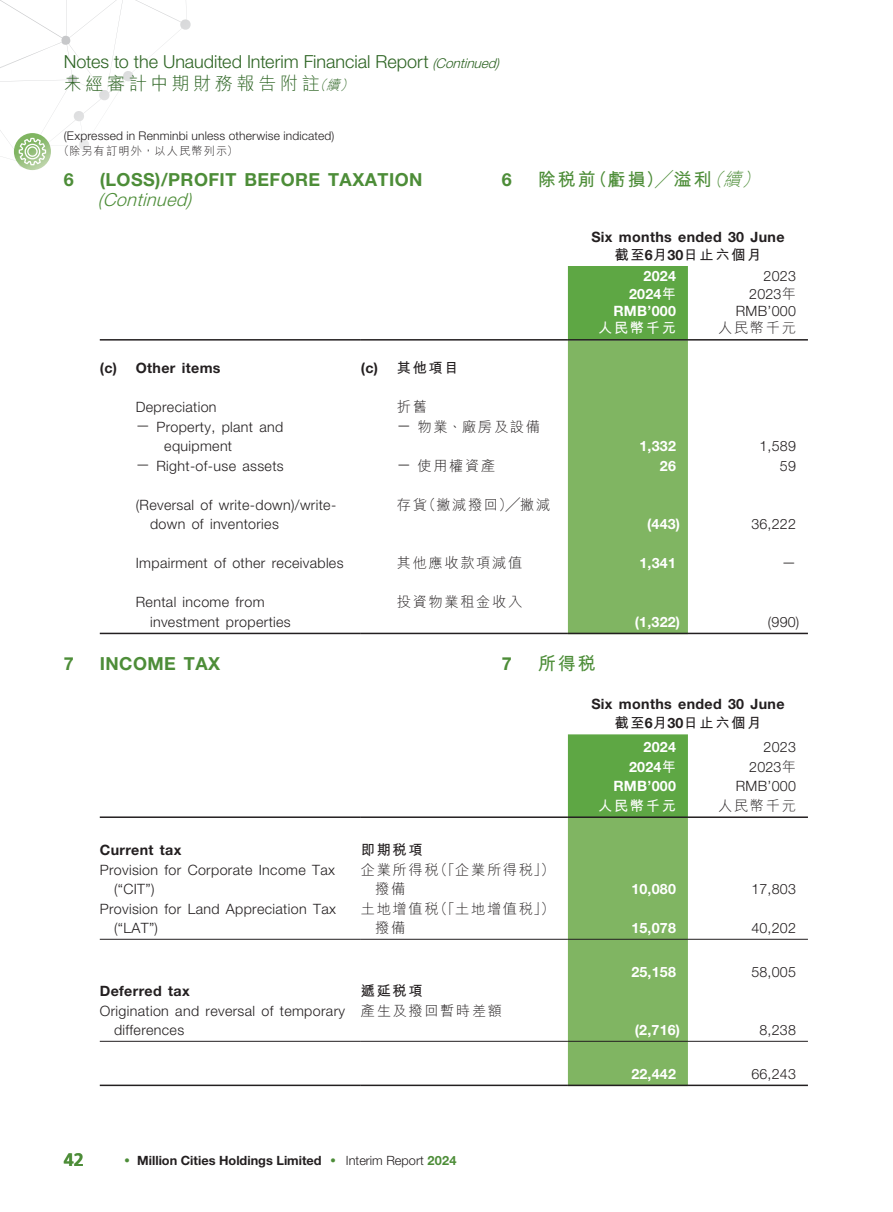
<style>
.page{position:relative;width:893px;height:1212px;background:#fff}
.page>*{position:absolute;margin:0;border:0;box-sizing:border-box;transform-origin:0 0}
.t1{font:300 18px "Helvetica Neue LT Std";color:#2d6423}
._03_H1{font:700 18px/19.5px "Helvetica Neue LT Std";letter-spacing:.025em;color:#4d8d38}
._03_H1-2{font:700 18px "M Hei HK";letter-spacing:.115em;color:#4d8d38}
.t2{font:300 18px "M Hei HK";letter-spacing:.21em;color:#2d6423}
.t3{font:700 18px "Frutiger LT Std";color:#4d8d38}
._15_Table_Stub{font:300 14.25px/19.5px "Helvetica Neue LT Std";letter-spacing:.025em;color:#231f20}
._01_Body_Text{font:700 14.25px "Helvetica Neue LT Std";letter-spacing:.015em;color:#fff}
._15_Table_Stub-2{font:300 14.25px/19.5px "M Hei HK";letter-spacing:.115em;color:#231f20}
._01_Body_Text-2{font:300 14.25px "Helvetica Neue LT Std";letter-spacing:.015em;color:#231f20}
._01_Body_Text-3{font:700 14.25px "Helvetica Neue LT Std";letter-spacing:.025em;color:#231f20}
._01_Body_Text-4{font:700 14.25px "M Hei HK";letter-spacing:.115em;color:#231f20}
._15_Table_Stub-3{font:700 14.25px "Helvetica Neue LT Std";letter-spacing:.025em;color:#231f20}
._01_Body_Text-5{font:700 14.25px "M Hei HK";letter-spacing:.115em;color:#fff}
._01_Body_Text-6{font:300 14.25px "M Hei HK";letter-spacing:.115em;color:#231f20}
._15_Table_Stub-4{font:700 14.25px "M Hei HK";letter-spacing:.115em;color:#231f20}
.t4{font:700 12.75px "Helvetica Neue LT Std";color:#231f20}
.t5{font:300 12px "Helvetica Neue LT Std";letter-spacing:.015em;color:#231f20}
.t6{font:300 11.25px "M Hei HK";letter-spacing:.1em;color:#231f20}
.s1{font-style:italic;font-size:13.5px}
.s2{font-weight:300;font-style:italic}
.s3{font-family:"Helvetica Neue LT Std"}
.s4{font-family:"M Hei HK"}
.s5{font-family:"ITC Avant Garde Std";font-weight:600;font-stretch:condensed;color:#4d8d38}
.s6{font-weight:300}
.s7{color:#4d8d38}
</style>
<div class="page">
<svg style="left:14px;top:133px;width:37px;height:37px"></svg>
<svg style="left:0;top:0;width:191px;height:168px"></svg>
<svg style="left:568px;top:266px;width:120px;height:367px;background:#79b25b"></svg>
<hr style="left:100px;top:339px;width:261px;height:2px;background:#231f20">
<hr style="left:361px;top:339px;width:207px;height:2px;background:#231f20">
<hr style="left:568px;top:339px;width:120px;height:2px;background:#231f20">
<hr style="left:688px;top:339px;width:120px;height:2px;background:#231f20">
<hr style="left:100px;top:633px;width:261px;height:1px;background:#231f20">
<hr style="left:361px;top:633px;width:207px;height:1px;background:#231f20">
<hr style="left:568px;top:633px;width:120px;height:1px;background:#231f20">
<hr style="left:688px;top:633px;width:120px;height:1px;background:#231f20">
<svg style="left:568px;top:734px;width:120px;height:350px;background:#78b15b"></svg>
<hr style="left:100px;top:816px;width:261px;height:2px;background:#231f20">
<hr style="left:361px;top:816px;width:207px;height:2px;background:#231f20">
<hr style="left:568px;top:816px;width:120px;height:2px;background:#231f20">
<hr style="left:688px;top:816px;width:120px;height:2px;background:#231f20">
<hr style="left:100px;top:939px;width:261px;height:1px;background:#231f20">
<hr style="left:361px;top:939px;width:207px;height:1px;background:#231f20">
<hr style="left:568px;top:939px;width:120px;height:1px;background:#231f20">
<hr style="left:688px;top:939px;width:120px;height:1px;background:#231f20">
<hr style="left:100px;top:1041px;width:261px;height:1px;background:#231f20">
<hr style="left:361px;top:1041px;width:207px;height:1px;background:#231f20">
<hr style="left:568px;top:1041px;width:120px;height:1px;background:#231f20">
<hr style="left:688px;top:1041px;width:120px;height:1px;background:#231f20">
<hr style="left:100px;top:1084px;width:261px;height:2px;background:#231f20">
<hr style="left:361px;top:1084px;width:207px;height:2px;background:#231f20">
<hr style="left:568px;top:1084px;width:120px;height:2px;background:#231f20">
<hr style="left:688px;top:1084px;width:120px;height:2px;background:#231f20">
<p class="t1" style="left:64px;top:51px;width:438px">Notes to the Unaudited Interim Financial Report <span class="s1">(Continued)</span></p>
<p class="t2" style="left:64px;top:71px;width:296px">未經審計中期財務報告附註<span class="s1">（續）</span></p>
<p class="t5" style="left:64px;top:128px;width:272px">(Expressed in Renminbi unless otherwise indicated)</p>
<p class="t6" style="left:58px;top:143px;width:181px">（除另有訂明外，以人民幣列示）</p>
<p class="_03_H1" style="left:64px;top:170px;width:12px">6</p>
<p class="_03_H1" style="left:98px;top:170px;width:326px">(LOSS)/PROFIT BEFORE TAXATION <span class="s2">(Continued)</span></p>
<p class="_03_H1" style="left:502px;top:170px;width:12px">6</p>
<p class="_03_H1-2" style="left:538px;top:166px;width:230px">除稅前（虧損）╱溢利<span class="s2">（續）</span></p>
<p class="_01_Body_Text-3" style="left:591px;top:229px;width:195px">Six months ended 30 June</p>
<p class="_01_Body_Text-4" style="left:614px;top:244px;width:148px">截至<span class="s3">6</span>月<span class="s3">30</span>日止六個月</p>
<p class="_01_Body_Text" style="left:644px;top:268px;width:34px">2024</p>
<p class="_01_Body_Text-2" style="left:764px;top:268px;width:34px">2023</p>
<p class="_01_Body_Text" style="left:629px;top:285px;width:48px">2024<span class="s4">年</span></p>
<p class="_01_Body_Text-2" style="left:749px;top:285px;width:48px">2023<span class="s4">年</span></p>
<p class="_01_Body_Text" style="left:613px;top:302px;width:64px">RMB’000</p>
<p class="_01_Body_Text-2" style="left:736px;top:302px;width:62px">RMB’000</p>
<p class="_01_Body_Text-5" style="left:598px;top:318px;width:79px">人民幣千元</p>
<p class="_01_Body_Text-6" style="left:718px;top:318px;width:79px">人民幣千元</p>
<p class="_01_Body_Text-3" style="left:100px;top:359px;width:122px">(c) Other items</p>
<p class="_01_Body_Text-4" style="left:361px;top:358px;width:99px"><span class="s3">(c)</span> 其他項目</p>
<p class="_15_Table_Stub" style="left:136px;top:397px;width:82px">Depreciation</p>
<p class="_15_Table_Stub-2" style="left:397px;top:397px;width:32px">折舊</p>
<p class="_15_Table_Stub" style="left:164px;top:417px;width:121px;text-indent:-28px">— Property, plant and equipment</p>
<p class="_15_Table_Stub-2" style="left:397px;top:416px;width:145px"><span class="s3">—</span> 物業、廠房及設備</p>
<p class="_01_Body_Text" style="left:639px;top:437px;width:38px">1,332</p>
<p class="_01_Body_Text-2" style="left:759px;top:437px;width:38px">1,589</p>
<p class="_15_Table_Stub" style="left:136px;top:456px;width:149px">— Right-of-use assets</p>
<p class="_15_Table_Stub-2" style="left:397px;top:455px;width:100px"><span class="s3">—</span> 使用權資產</p>
<p class="_01_Body_Text" style="left:660px;top:457px;width:18px">26</p>
<p class="_01_Body_Text-2" style="left:780px;top:457px;width:18px">59</p>
<p class="_15_Table_Stub" style="left:150px;top:495px;width:188px;text-indent:-14px">(Reversal of write-down)/write&shy;down of inventories</p>
<p class="_15_Table_Stub-2" style="left:397px;top:494px;width:155px">存貨（撇減撥回）╱撇減</p>
<p class="_01_Body_Text" style="left:647px;top:515px;width:35px">(443)</p>
<p class="_01_Body_Text-2" style="left:751px;top:515px;width:46px">36,222</p>
<p class="_15_Table_Stub" style="left:136px;top:553px;width:209px">Impairment of other receivables</p>
<p class="_15_Table_Stub-2" style="left:397px;top:553px;width:127px">其他應收款項減值</p>
<p class="_01_Body_Text" style="left:639px;top:554px;width:38px">1,341</p>
<p class="_01_Body_Text-2" style="left:782px;top:553px;width:16px">—</p>
<p class="_15_Table_Stub" style="left:150px;top:592px;width:142px;text-indent:-14px">Rental income from investment properties</p>
<p class="_15_Table_Stub-2" style="left:397px;top:592px;width:127px">投資物業租金收入</p>
<p class="_01_Body_Text" style="left:635px;top:613px;width:47px">(1,322)</p>
<p class="_01_Body_Text-2" style="left:768px;top:613px;width:33px">(990)</p>
<p class="_03_H1" style="left:64px;top:653px;width:12px">7</p>
<p class="_03_H1" style="left:100px;top:653px;width:122px">INCOME TAX</p>
<p class="_03_H1" style="left:502px;top:653px;width:12px">7</p>
<p class="_03_H1-2" style="left:538px;top:650px;width:60px">所得稅</p>
<p class="_01_Body_Text-3" style="left:591px;top:695px;width:195px">Six months ended 30 June</p>
<p class="_01_Body_Text-4" style="left:614px;top:712px;width:148px">截至<span class="s3">6</span>月<span class="s3">30</span>日止六個月</p>
<p class="_01_Body_Text" style="left:644px;top:738px;width:34px">2024</p>
<p class="_01_Body_Text-2" style="left:764px;top:738px;width:34px">2023</p>
<p class="_01_Body_Text" style="left:629px;top:758px;width:48px">2024<span class="s4">年</span></p>
<p class="_01_Body_Text-2" style="left:749px;top:758px;width:48px">2023<span class="s4">年</span></p>
<p class="_01_Body_Text" style="left:613px;top:777px;width:64px">RMB’000</p>
<p class="_01_Body_Text-2" style="left:736px;top:777px;width:62px">RMB’000</p>
<p class="_01_Body_Text-5" style="left:598px;top:795px;width:79px">人民幣千元</p>
<p class="_01_Body_Text-6" style="left:718px;top:795px;width:79px">人民幣千元</p>
<p class="_15_Table_Stub-3" style="left:100px;top:841px;width:83px">Current tax</p>
<p class="_15_Table_Stub-4" style="left:361px;top:839px;width:63px">即期稅項</p>
<p class="_15_Table_Stub" style="left:114px;top:859px;width:223px;text-indent:-14px">Provision for Corporate Income Tax (“CIT”)</p>
<p class="_15_Table_Stub-2" style="left:375px;top:859px;width:181px;text-indent:-14px">企業所得稅（「企業所得稅」）撥備</p>
<p class="_15_Table_Stub" style="left:114px;top:898px;width:223px;text-indent:-14px">Provision for Land Appreciation Tax (“LAT”)</p>
<p class="_15_Table_Stub-2" style="left:375px;top:898px;width:181px;text-indent:-14px">土地增值稅（「土地增值稅」）撥備</p>
<p class="_15_Table_Stub-3" style="left:100px;top:982px;width:91px">Deferred tax</p>
<p class="_15_Table_Stub-4" style="left:361px;top:980px;width:63px">遞延稅項</p>
<p class="_15_Table_Stub" style="left:114px;top:1000px;width:233px;text-indent:-14px">Origination and reversal of temporary differences</p>
<p class="_15_Table_Stub-2" style="left:361px;top:1000px;width:143px">產生及撥回暫時差額</p>
<p class="t3" style="left:64px;top:1149px;width:22px">42</p>
<p class="t4" style="left:124px;top:1153px;width:334px"><span class="s5">•</span> Million Cities Holdings Limited <span class="s5">•</span> <span class="s6">Interim Report</span> <span class="s7">2024</span></p>
<p class="_01_Body_Text" style="left:631px;top:880px;width:46px">10,080</p>
<p class="_01_Body_Text-2" style="left:751px;top:880px;width:46px">17,803</p>
<p class="_01_Body_Text" style="left:631px;top:919px;width:46px">15,078</p>
<p class="_01_Body_Text-2" style="left:751px;top:919px;width:46px">40,202</p>
<p class="_01_Body_Text" style="left:631px;top:963px;width:46px">25,158</p>
<p class="_01_Body_Text-2" style="left:751px;top:963px;width:46px">58,005</p>
<p class="_01_Body_Text" style="left:635px;top:1021px;width:47px">(2,716)</p>
<p class="_01_Body_Text-2" style="left:759px;top:1021px;width:38px">8,238</p>
<p class="_01_Body_Text" style="left:631px;top:1065px;width:46px">22,442</p>
<p class="_01_Body_Text-2" style="left:751px;top:1065px;width:46px">66,243</p>
</div>
